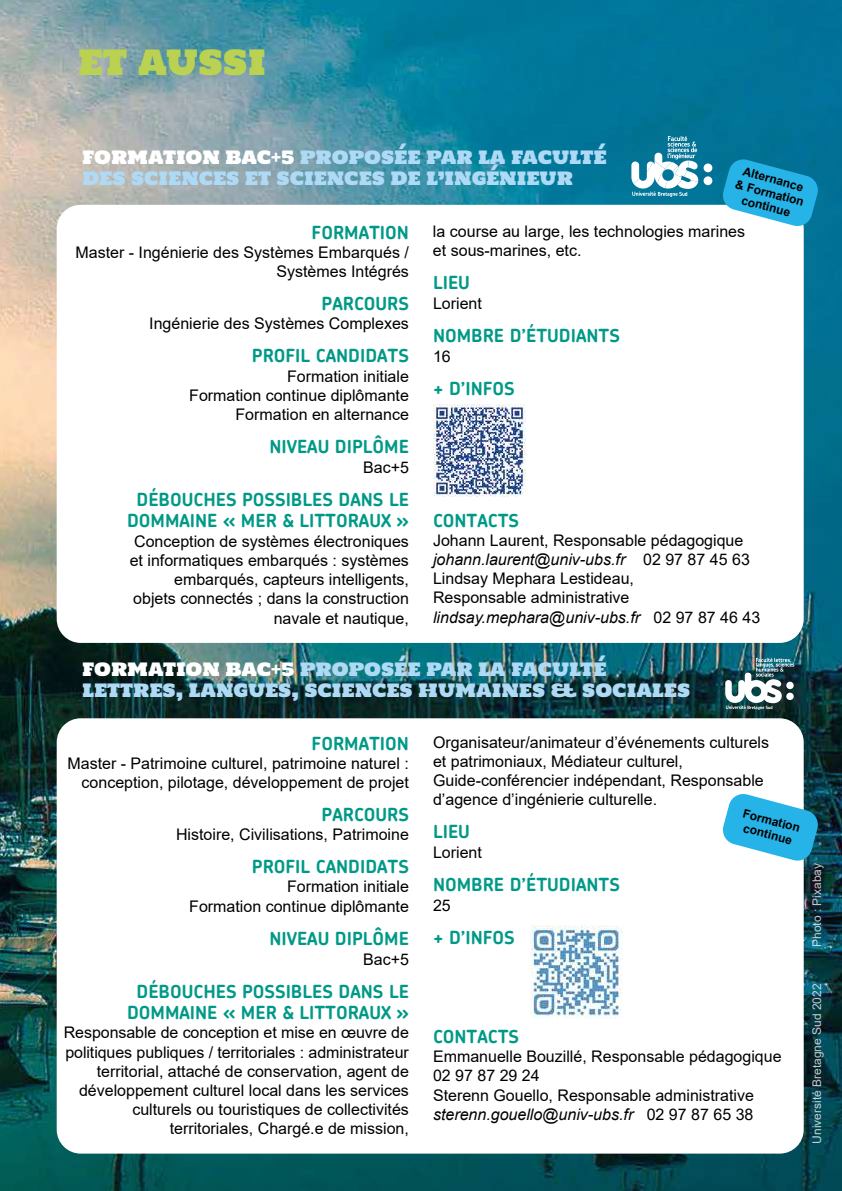
<style>
.page{position:relative;width:842px;height:1191px;background:#fff}
.page>*{position:absolute;margin:0;border:0;box-sizing:border-box;transform-origin:0 0}
.t1{font:34px "Holtwood One SC";color:#bbd151}
.t2{font:700 18px/21.6px "Chevin";color:#009987;text-align:center}
.t3{font:18px/21.6px "Holtwood One SC";color:#afdaf6}
.t4{font:16px/19.2px "Arial";color:#000;text-align:right}
.t5{font:700 12px/14px "Arial";color:#000;text-align:center}
.t6{font:12px "Arial";color:#fff}
.s1{color:#fff}
.s2{font-style:italic}
</style>
<div class="page">
<img style="left:0;top:0;width:842px;height:1191px">
<div style="left:57px;top:205px;width:747px;height:438px;background:#fff;border-radius:24px"></div>
<div style="left:57px;top:718px;width:747px;height:435px;background:#fff;border-radius:24px"></div>
<div style="left:703px;top:163px;width:9px;height:9px;background:#fff;border-radius:50%"></div>
<div style="left:703px;top:176px;width:9px;height:9px;background:#fff;border-radius:50%"></div>
<svg style="left:631px;top:136px;width:67px;height:61px"></svg>
<svg style="left:721px;top:158px;width:98px;height:70px;background:#3bafd9"></svg>
<svg style="left:722px;top:792px;width:97px;height:70px"></svg>
<img style="left:433px;top:404px;width:92px;height:92px">
<img style="left:530px;top:926px;width:92px;height:92px">
<img style="left:725px;top:658px;width:69px;height:52px">
<svg style="left:786px;top:681px;width:8px;height:8px"></svg>
<div style="left:786px;top:692px;width:8px;height:8px;background:#fff;border-radius:50%"></div>
<h1 class="t1" style="left:78px;top:43px;width:189px">ET AUSSI</h1>
<p class="t3" style="left:82px;top:147px;width:526px"><span class="s1">FORMATION BAC+5</span> PROPOSÉE PAR LA FACULTÉ<br>DES SCIENCES ET SCIENCES DE L’INGÉNIEUR</p>
<p class="t5" style="left:741px;top:163px;width:72px;rotate:15deg">Alternance &amp; Formation continue</p>
<p class="t2" style="left:312px;top:221px;width:99px">FORMATION</p>
<p class="t4" style="left:75px;top:243px;width:335px">Master - Ingénierie des Systèmes Embarqués /<br>Systèmes Intégrés</p>
<p class="t2" style="left:322px;top:292px;width:89px">PARCOURS</p>
<p class="t4" style="left:149px;top:314px;width:261px">Ingénierie des Systèmes Complexes</p>
<p class="t2" style="left:252px;top:345px;width:159px">PROFIL CANDIDATS</p>
<p class="t4" style="left:189px;top:366px;width:221px">Formation initiale<br>Formation continue diplômante<br>Formation en alternance</p>
<p class="t2" style="left:269px;top:435px;width:141px">NIVEAU DIPLÔME</p>
<p class="t4" style="left:363px;top:457px;width:47px">Bac+5</p>
<p class="t2" style="left:127px;top:488px;width:283px">DÉBOUCHES POSSIBLES DANS LE<br>DOMMAINE « MER &amp; LITTORAUX »</p>
<p class="t4" style="left:130px;top:531px;width:281px">Conception de systèmes électroniques et informatiques embarqués : systèmes embarqués, capteurs intelligents, objets connectés ; dans la construction navale et nautique,</p>
<p class="t4" style="left:433px;top:221px;width:314px;text-align:left">la course au large, les technologies marines et sous-marines, etc.</p>
<p class="t2" style="left:433px;top:271px;width:38px">LIEU</p>
<p class="t4" style="left:433px;top:294px;width:50px">Lorient</p>
<p class="t2" style="left:433px;top:324px;width:188px">NOMBRE D’ÉTUDIANTS</p>
<p class="t4" style="left:433px;top:346px;width:19px">16</p>
<p class="t2" style="left:433px;top:377px;width:83px">+ D’INFOS</p>
<p class="t2" style="left:433px;top:509px;width:88px">CONTACTS</p>
<p class="t4" style="left:433px;top:530px;width:329px;text-align:left">Johann Laurent, Responsable pédagogique <span class="s2">johann.laurent@univ-ubs.fr</span> 02 97 87 45 63<br>Lindsay Mephara Lestideau,<br>Responsable administrative <span class="s2">lindsay.mephara@univ-ubs.fr</span> 02 97 87 46 43</p>
<p class="t3" style="left:82px;top:659px;width:609px"><span class="s1">FORMATION BAC+5</span> PROPOSÉE PAR LA FACULTÉ<br>LETTRES, LANGUES, SCIENCES HUMAINES &amp; SOCIALES</p>
<p class="t2" style="left:312px;top:732px;width:99px">FORMATION</p>
<p class="t4" style="left:67px;top:753px;width:343px">Master - Patrimoine culturel, patrimoine naturel : conception, pilotage, développement de projet</p>
<p class="t2" style="left:322px;top:803px;width:89px">PARCOURS</p>
<p class="t4" style="left:176px;top:825px;width:234px">Histoire, Civilisations, Patrimoine</p>
<p class="t2" style="left:252px;top:855px;width:159px">PROFIL CANDIDATS</p>
<p class="t4" style="left:189px;top:877px;width:221px">Formation initiale<br>Formation continue diplômante</p>
<p class="t2" style="left:269px;top:927px;width:141px">NIVEAU DIPLÔME</p>
<p class="t4" style="left:363px;top:949px;width:47px">Bac+5</p>
<p class="t2" style="left:127px;top:979px;width:283px">DÉBOUCHES POSSIBLES DANS LE<br>DOMMAINE « MER &amp; LITTORAUX »</p>
<p class="t4" style="left:64px;top:1023px;width:347px">Responsable de conception et mise en œuvre de politiques publiques / territoriales : administrateur territorial, attaché de conservation, agent de développement culturel local dans les services culturels ou touristiques de collectivités territoriales, Chargé.e de mission,</p>
<p class="t4" style="left:433px;top:732px;width:338px;text-align:left">Organisateur/animateur d’événements culturels et patrimoniaux, Médiateur culturel, Guide-conférencier indépendant, Responsable d’agence d’ingénierie culturelle.</p>
<p class="t2" style="left:433px;top:820px;width:38px">LIEU</p>
<p class="t4" style="left:433px;top:843px;width:50px">Lorient</p>
<p class="t2" style="left:433px;top:873px;width:188px">NOMBRE D’ÉTUDIANTS</p>
<p class="t4" style="left:433px;top:895px;width:19px">25</p>
<p class="t2" style="left:433px;top:926px;width:83px">+ D’INFOS</p>
<p class="t5" style="left:745px;top:806px;width:60px;rotate:15deg">Formation continue</p>
<p class="t6" style="left:809px;top:947px;width:86px;rotate:-90deg">Photo : Pixabay</p>
<p class="t2" style="left:433px;top:1025px;width:88px">CONTACTS</p>
<p class="t4" style="left:433px;top:1046px;width:350px;text-align:left">Emmanuelle Bouzillé, Responsable pédagogique 02 97 87 29 24<br>Sterenn Gouello, Responsable administrative <span class="s2">sterenn.gouello@univ-ubs.fr</span> 02 97 87 65 38</p>
<p class="t6" style="left:809px;top:1143px;width:162px;rotate:-90deg">Université Bretagne Sud 2022</p>
</div>
